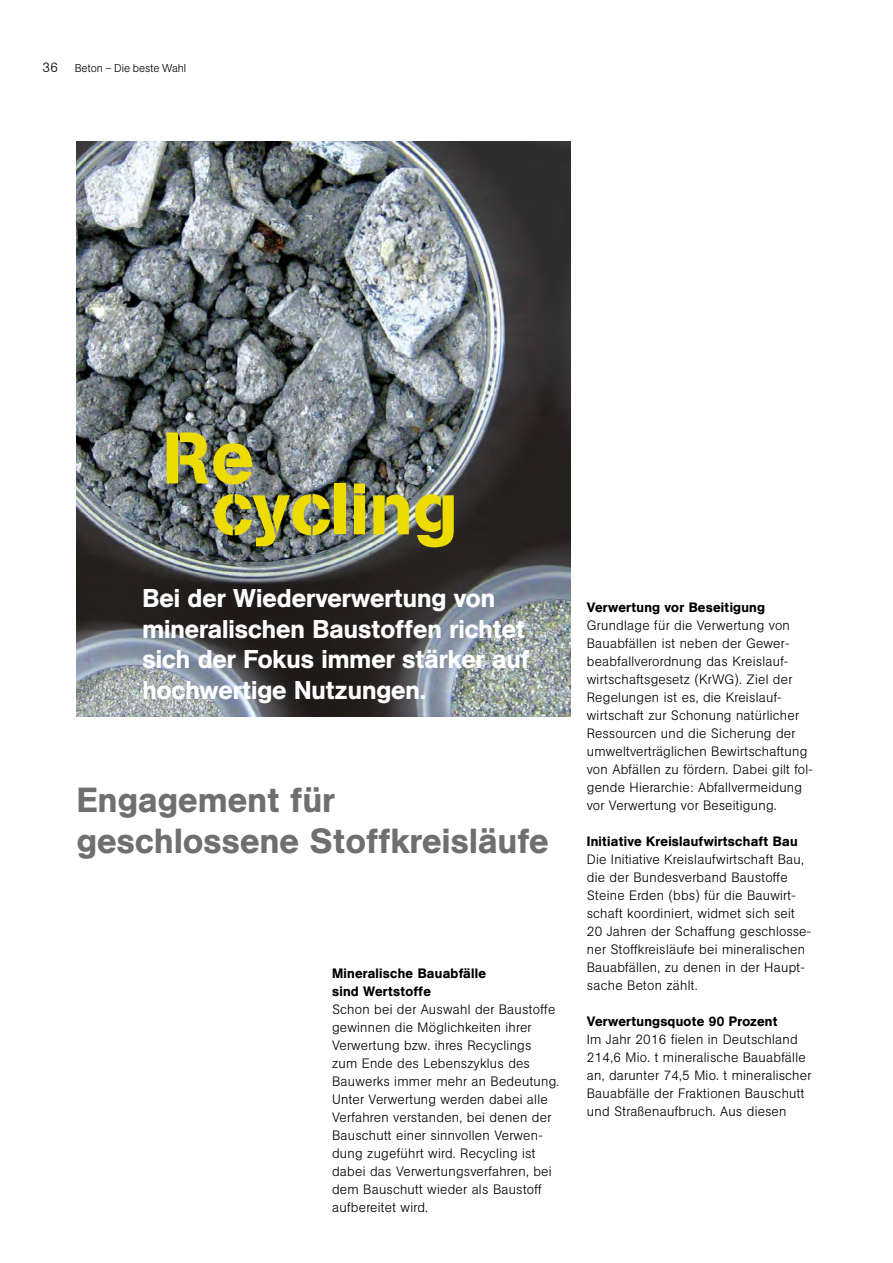
<style>
.page{position:relative;width:893px;height:1263px;background:#fff}
.page>*{position:absolute;margin:0;border:0;box-sizing:border-box;transform-origin:0 0}
.t1{font:72px "AG Book Std Stencil";color:#eedc00}
.t2{font:500 34.5px/41.4px "AG Book Pro";letter-spacing:.01em;color:#706f6f}
.t3{font:500 25.5px/30.6px "AG Book Pro";color:#fff}
.t4{font:300 13.5px/18px "AG Book Pro";letter-spacing:.02em;color:#000}
.t5{font:500 13.5px/18px "AG Book Pro";letter-spacing:.02em;color:#000}
.t6{font:300 11.25px "AG Book Pro";color:#000}
.s1{font-size:13.5px}
</style>
<div class="page">
<img style="left:77px;top:141px;width:493px;height:575px">
<p class="t6" style="left:43px;top:61px;width:145px"><span class="s1">36</span> Beton – Die beste Wahl</p>
<h1 class="t1" style="left:163px;top:415px;width:93px">Re</h1>
<h1 class="t1" style="left:212px;top:466px;width:247px">cycling</h1>
<h3 class="t3" style="left:142px;top:582px;width:389px">Bei der Wiederverwertung von mineralischen Baustoffen richtet sich der Fokus immer stärker auf hochwertige Nutzungen.</h3>
<h2 class="t2" style="left:77px;top:778px;width:473px">Engagement für geschlossene Stoffkreisläufe</h2>
<p class="t5" style="left:332px;top:964px;width:155px">Mineralische Bauabfälle sind Wertstoffe</p>
<p class="t4" style="left:332px;top:1000px;width:229px">Schon bei der Auswahl der Baustoffe gewinnen die Möglichkeiten ihrer Verwertung bzw. ihres Recyclings zum Ende des Lebenszyklus des Bauwerks immer mehr an Bedeutung.<br>Unter Verwertung werden dabei alle Verfahren verstanden, bei denen der Bauschutt einer sinnvollen Verwen&shy;dung zugeführt wird. Recycling ist dabei das Verwertungsverfahren, bei dem Bauschutt wieder als Baustoff aufbereitet wird.</p>
<p class="t5" style="left:587px;top:598px;width:180px">Verwertung vor Beseitigung</p>
<p class="t4" style="left:587px;top:616px;width:228px">Grundlage für die Verwertung von Bauabfällen ist neben der Gewer&shy;beabfallverordnung das Kreislauf&shy;wirtschaftsgesetz (KrWG). Ziel der Regelungen ist es, die Kreislauf&shy;wirtschaft zur Schonung natürlicher Ressourcen und die Sicherung der umweltverträglichen Bewirtschaftung von Abfällen zu fördern. Dabei gilt fol&shy;gende Hierarchie: Abfallvermeidung vor Verwertung vor Beseitigung.</p>
<p class="t5" style="left:587px;top:832px;width:212px">Initiative Kreislaufwirtschaft Bau</p>
<p class="t4" style="left:587px;top:850px;width:226px">Die Initiative Kreislaufwirtschaft Bau, die der Bundesverband Baustoffe Steine Erden (bbs) für die Bauwirt&shy;schaft koordiniert, widmet sich seit 20 Jahren der Schaffung geschlosse&shy;ner Stoffkreisläufe bei mineralischen Bauabfällen, zu denen in der Haupt&shy;sache Beton zählt.</p>
<p class="t5" style="left:587px;top:1012px;width:192px">Verwertungsquote 90 Prozent</p>
<p class="t4" style="left:587px;top:1030px;width:226px">Im Jahr 2016 fielen in Deutschland 214,6 Mio. t mineralische Bauabfälle an, darunter 74,5 Mio. t mineralischer Bauabfälle der Fraktionen Bauschutt und Straßenaufbruch. Aus diesen</p>
</div>
